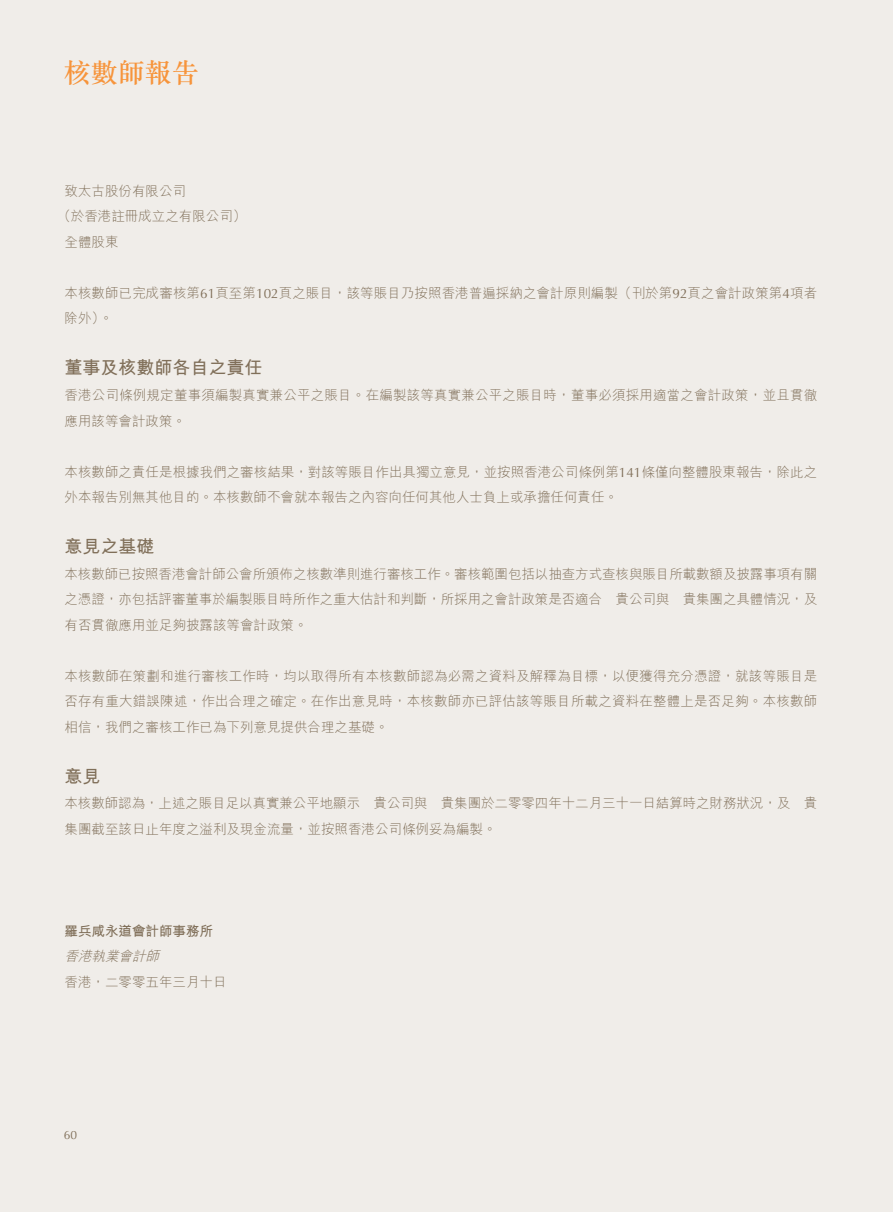
<style>
.page{position:relative;width:893px;height:1212px;background:#f0ede9}
.page>*{position:absolute;margin:0;border:0;box-sizing:border-box;transform-origin:0 0}
.t1{font:500 27px "M Sung";color:#f7943b}
.t2{font:700 18px "M Hei";color:#806f59}
.t3{font:300 13.5px/25.5px "M Hei";color:#806f59}
.t4{font:700 13.5px "M Hei";color:#806f59}
.t5{font:italic 300 13.5px "M Hei";color:#806f59}
.t6{font:12px "Optima";color:#806f59}
.s1{font-family:"Optima";font-weight:400}
</style>
<div class="page">
<h1 class="t1" style="left:64px;top:59px;width:136px">核數師報告</h1>
<p class="t3" style="left:64px;top:179px;width:123px">致太古股份有限公司</p>
<p class="t3" style="left:57px;top:204px;width:190px">（於香港註冊成立之有限公司）</p>
<p class="t3" style="left:64px;top:230px;width:55px">全體股東</p>
<p class="t3" style="left:64px;top:281px;width:754px">本核數師已完成審核第<span class="s1">61</span>頁至第<span class="s1">102</span>頁之賬目，該等賬目乃按照香港普遍採納之會計原則編製（刊於第<span class="s1">92</span>頁之會計政策第<span class="s1">4</span>項者除外）。</p>
<h2 class="t2" style="left:64px;top:359px;width:199px">董事及核數師各自之責任</h2>
<p class="t3" style="left:64px;top:383px;width:754px">香港公司條例規定董事須編製真實兼公平之賬目。在編製該等真實兼公平之賬目時，董事必須採用適當之會計政策，並且貫徹應用該等會計政策。</p>
<p class="t3" style="left:64px;top:459px;width:754px">本核數師之責任是根據我們之審核結果，對該等賬目作出具獨立意見，並按照香港公司條例第<span class="s1">141</span>條僅向整體股東報告，除此之外本報告別無其他目的。本核數師不會就本報告之內容向任何其他人士負上或承擔任何責任。</p>
<h2 class="t2" style="left:64px;top:537px;width:91px">意見之基礎</h2>
<p class="t3" style="left:64px;top:561px;width:754px;text-align:justify">本核數師已按照香港會計師公會所頒佈之核數準則進行審核工作。審核範圍包括以抽查方式查核與賬目所載數額及披露事項有關之憑證，亦包括評審董事於編製賬目時所作之重大估計和判斷，所採用之會計政策是否適合　貴公司與　貴集團之具體情況，及有否貫徹應用並足夠披露該等會計政策。</p>
<p class="t3" style="left:64px;top:663px;width:754px;text-align:justify">本核數師在策劃和進行審核工作時，均以取得所有本核數師認為必需之資料及解釋為目標，以便獲得充分憑證，就該等賬目是否存有重大錯誤陳述，作出合理之確定。在作出意見時，本核數師亦已評估該等賬目所載之資料在整體上是否足夠。本核數師相信，我們之審核工作已為下列意見提供合理之基礎。</p>
<h2 class="t2" style="left:64px;top:767px;width:37px">意見</h2>
<p class="t3" style="left:64px;top:791px;width:754px">本核數師認為，上述之賬目足以真實兼公平地顯示　貴公司與　貴集團於二零零四年十二月三十一日結算時之財務狀況，及　貴集團截至該日止年度之溢利及現金流量，並按照香港公司條例妥為編製。</p>
<p class="t4" style="left:64px;top:924px;width:150px">羅兵咸永道會計師事務所</p>
<p class="t5" style="left:64px;top:949px;width:100px">香港執業會計師</p>
<p class="t3" style="left:64px;top:969px;width:163px">香港，二零零五年三月十日</p>
<p class="t6" style="left:64px;top:1128px;width:15px">60</p>
</div>
